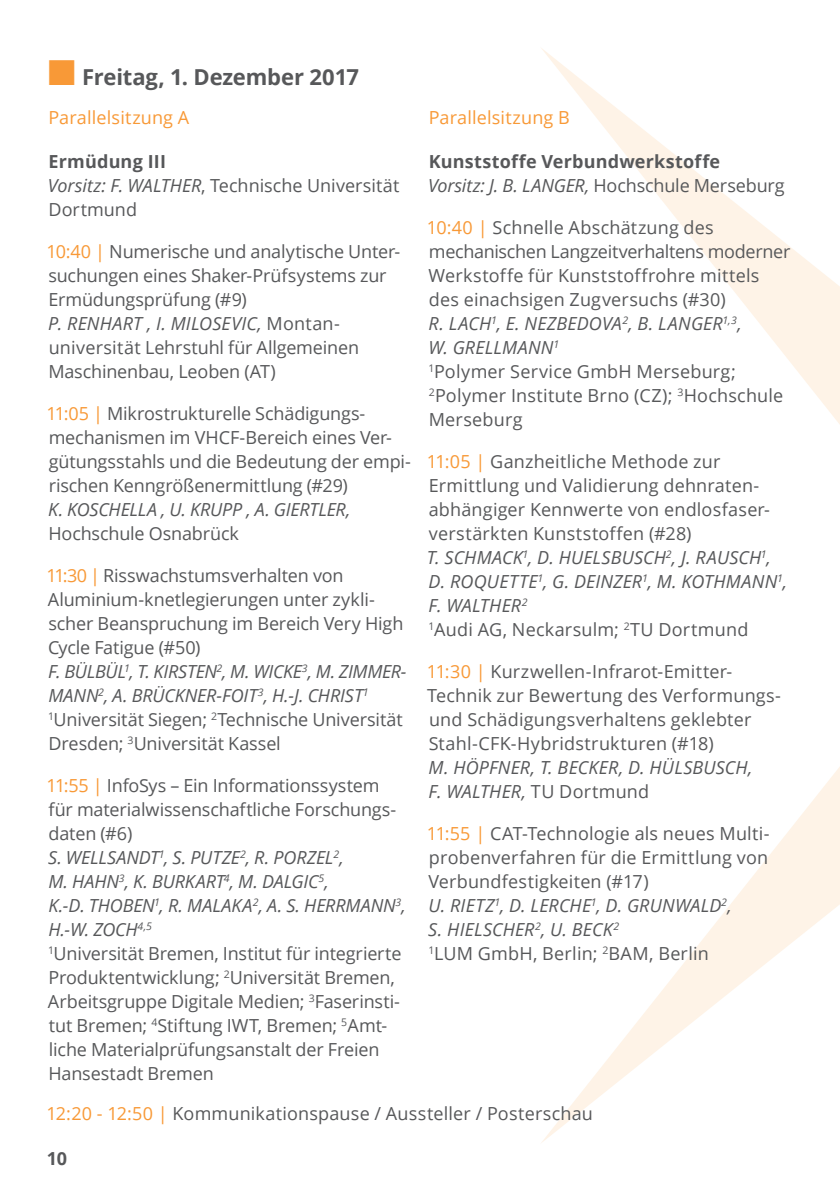
<style>
.page{position:relative;width:840px;height:1191px;background:#fff}
.page>*{position:absolute;margin:0;border:0;box-sizing:border-box;transform-origin:0 0}
.t1{font:700 22px "Open Sans";letter-spacing:-.005em;color:#57585a}
.t2{font:18px/24px "Open Sans";color:#57585a}
.t3{font:italic 18px/24px "Open Sans";color:#57585a}
.t4{font:700 18px/24px "Open Sans";letter-spacing:.01em;color:#57585a}
.t5{font:18px "Open Sans";letter-spacing:.01em;color:#f89937}
.s1{color:#f89937}
.s2{font-weight:700}
.s3{font-style:italic}
.s4{font-weight:400;font-style:italic}
.s5{font-weight:400}
.s6{font-style:normal}
</style>
<div class="page">
<svg style="left:541px;top:48px;width:298px;height:1095px"></svg>
<p class="t1" style="left:48px;top:61px;width:312px"><span class="s1">■</span> Freitag, 1. Dezember 2017</p>
<p class="t5" style="left:48px;top:105px;width:142px">Parallelsitzung A</p>
<p class="t2" style="left:48px;top:149px;width:353px"><span class="s2">Ermüdung III<br></span><span class="s3">Vorsitz: F. WALTHER</span>, Technische Universität<br>Dortmund</p>
<p class="t2" style="left:46px;top:239px;width:355px"><span class="s1">10:40 |</span> Numerische und analytische Unter&shy;suchungen eines Shaker-Prüfsystems zur Ermüdungsprüfung (#9)<br><span class="s3">P. RENHART , I. MILOSEVIC,</span> Montan&shy;universität Lehrstuhl für Allgemeinen Maschinenbau, Leoben (AT)</p>
<p class="t2" style="left:46px;top:401px;width:366px"><span class="s1">11:05 |</span> Mikrostrukturelle Schädigungs&shy;mechanismen im VHCF-Bereich eines Ver&shy;gütungsstahls und die Bedeutung der empi&shy;rischen Kenngrößenermittlung (#29)</p>
<p class="t3" style="left:48px;top:497px;width:303px">K. KOSCHELLA , U. KRUPP , A. GIERTLER,</p>
<p class="t2" style="left:48px;top:521px;width:192px">Hochschule Osnabrück</p>
<p class="t2" style="left:46px;top:563px;width:361px"><span class="s1">11:30 |</span> Risswachstumsverhalten von Aluminium-knetlegierungen unter zykli&shy;scher Beanspruchung im Bereich Very High Cycle Fatigue (#50)<br><span class="s3">F. BÜLBÜL</span><sup>1</sup><span class="s3">, T. KIRSTEN</span><sup>2</sup><span class="s3">, M. WICKE</span><sup>3</sup><span class="s3">, M. ZIMMER-MANN</span><sup>2</sup><span class="s3">, A. BRÜCKNER-FOIT</span><sup>3</sup><span class="s3">, H.-J. CHRIST</span><sup>1<br></sup><sup>1</sup>Universität Siegen; <sup>2</sup>Technische Universität Dresden; <sup>3</sup>Universität Kassel</p>
<p class="t2" style="left:46px;top:773px;width:360px"><span class="s1">11:55 |</span> InfoSys – Ein Informationssystem für materialwissenschaftliche Forschungs&shy;daten (#6)<br><span class="s3">S. WELLSANDT</span><sup>1</sup><span class="s3">, S. PUTZE</span><sup>2</sup><span class="s3">, R. PORZEL</span><sup>2</sup><span class="s3">,<br>M. HAHN</span><sup>3</sup><span class="s3">, K. BURKART</span><sup>4</sup><span class="s3">, M. DALGIC</span><sup>5</sup><span class="s3">,<br>K.-D. THOBEN</span><sup>1</sup><span class="s3">, R. MALAKA</span><sup>2</sup><span class="s3">, A. S. HERRMANN</span><sup>3</sup><span class="s3">, H.-W. ZOCH</span><sup>4,5<br></sup><sup>1</sup>Universität Bremen, Institut für integrierte Produktentwicklung; <sup>2</sup>Universität Bremen, Arbeitsgruppe Digitale Medien; <sup>3</sup>Faserinsti&shy;tut Bremen; <sup>4</sup>Stiftung IWT, Bremen; <sup>5</sup>Amt&shy;liche Materialprüfungsanstalt der Freien Hansestadt Bremen</p>
<p class="t5" style="left:428px;top:105px;width:143px">Parallelsitzung B</p>
<p class="t4" style="left:428px;top:149px;width:358px">Kunststoffe Verbundwerkstoffe<br><span class="s4">Vorsitz: J. B. LANGER,</span> <span class="s5">Hochschule Merseburg</span></p>
<p class="t2" style="left:426px;top:215px;width:365px"><span class="s1">10:40 |</span> Schnelle Abschätzung des mechanischen Langzeitverhaltens moderner<br>Werkstoffe für Kunststoffrohre mittels des einachsigen Zugversuchs (#30)<br><span class="s3">R. LACH</span><sup>1</sup><span class="s3">, E. NEZBEDOVA</span><sup>2</sup><span class="s3">, B. LANGER</span><sup>1,3</sup><span class="s3">,<br>W. GRELLMANN</span><sup>1<br></sup><sup>1</sup>Polymer Service GmbH Merseburg;<br><sup>2</sup>Polymer Institute Brno (CZ); <sup>3</sup>Hochschule<br>Merseburg</p>
<p class="t2" style="left:426px;top:449px;width:361px"><span class="s1">11:05 |</span> Ganzheitliche Methode zur Ermittlung und Validierung dehnraten&shy;abhängiger Kennwerte von endlosfaser&shy;verstärkten Kunststoffen (#28)<br><span class="s3">T. SCHMACK</span><sup>1</sup><span class="s3">, D. HUELSBUSCH</span><sup>2</sup><span class="s3">, J. RAUSCH</span><sup>1</sup><span class="s3">, D. ROQUETTE</span><sup>1</sup><span class="s3">, G. DEINZER</span><sup>1</sup><span class="s3">, M. KOTHMANN</span><sup>1</sup><span class="s3">, F. WALTHER</span><sup>2<br></sup><sup>1</sup>Audi AG, Neckarsulm; <sup>2</sup>TU Dortmund</p>
<p class="t2" style="left:426px;top:659px;width:355px"><span class="s1">11:30 |</span> Kurzwellen-Infrarot-Emitter-Technik zur Bewertung des Verformungs&shy;und Schädigungsverhaltens geklebter Stahl-CFK-Hybridstrukturen (#18)</p>
<p class="t3" style="left:428px;top:755px;width:325px">M. HÖPFNER, T. BECKER, D. HÜLSBUSCH,<br>F. WALTHER, <span class="s6">TU Dortmund</span></p>
<p class="t2" style="left:426px;top:821px;width:344px"><span class="s1">11:55 |</span> CAT-Technologie als neues Multi&shy;probenverfahren für die Ermittlung von Verbundfestigkeiten (#17)<br><span class="s3">U. RIETZ</span><sup>1</sup><span class="s3">, D. LERCHE</span><sup>1</sup><span class="s3">, D. GRUNWALD</span><sup>2</sup><span class="s3">,<br>S. HIELSCHER</span><sup>2</sup><span class="s3">, U. BECK</span><sup>2<br></sup><sup>1</sup>LUM GmbH, Berlin; <sup>2</sup>BAM, Berlin</p>
<p class="t2" style="left:46px;top:1101px;width:547px"><span class="s1">12:20 - 12:50 |</span> Kommunikationspause / Aussteller / Posterschau</p>
<p class="t4" style="left:47px;top:1146px;width:22px">10</p>
</div>
